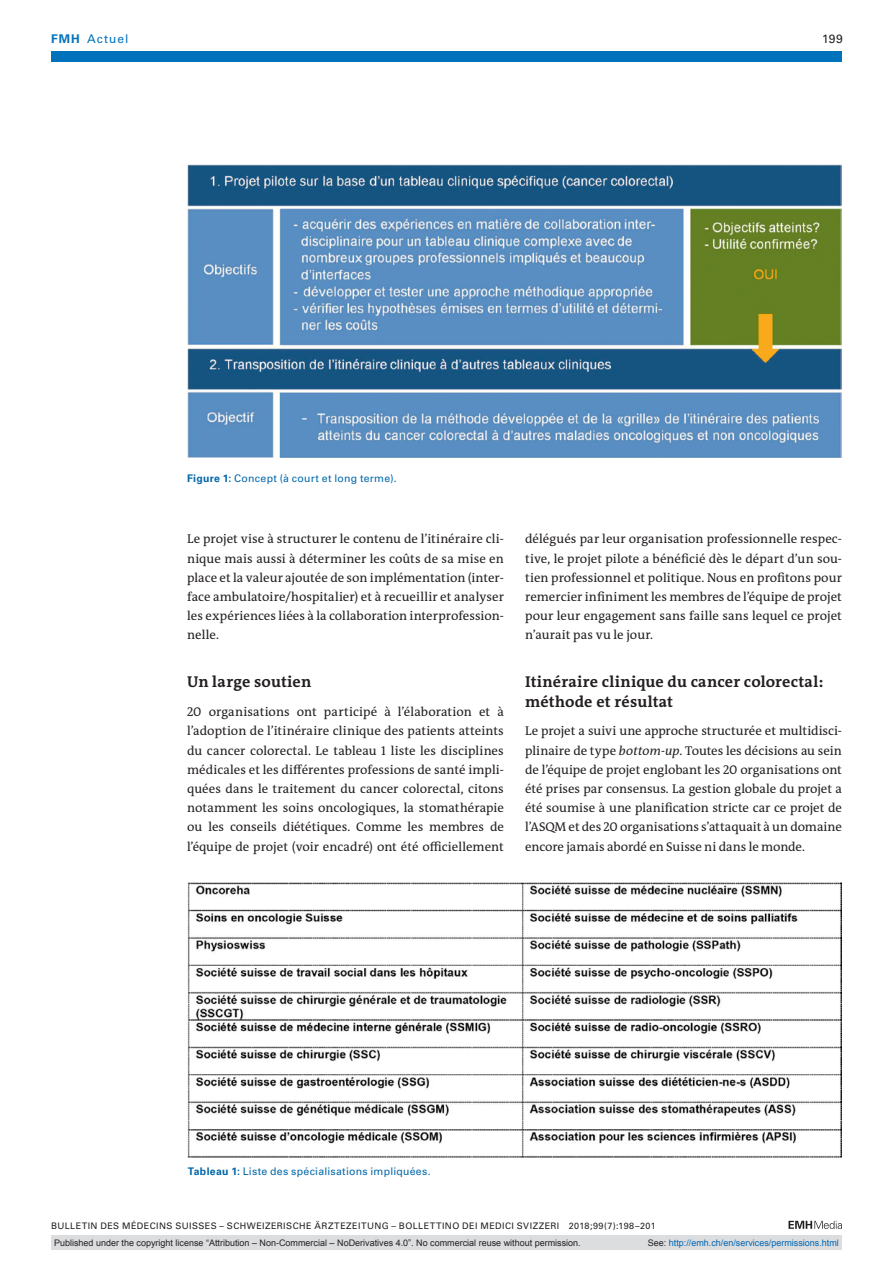
<style>
.page{position:relative;width:893px;height:1263px;background:#fff}
.page>*{position:absolute;margin:0;border:0;box-sizing:border-box;transform-origin:0 0}
.t1{font:700 15.75px/19.2px "The Antiqua B W7";letter-spacing:.015em;color:#231f20}
.t2{font:12.75px/19.2px "The Antiqua B W5 Plain";color:#231f20;text-align:justify}
.t3{font:12px "Univers LT Std";letter-spacing:.085em;color:#0072bc}
.t4{font:12px "Univers LT Std";color:#231f20}
.t5{font:10.5px "Univers LT Std";letter-spacing:.025em;color:#0067aa}
.t6{font:9px "Arial";color:#231f20}
.t7{font:9px "Univers LT Std";letter-spacing:.05em;color:#231f20}
.t8{font:9px "Arial";color:#0166b3}
.s1{font-weight:700}
.s2{font-style:italic}
.s3{color:#231f20}
</style>
<div class="page">
<svg style="left:788px;top:1221px;width:54px;height:8px"></svg>
<img style="left:187px;top:164px;width:655px;height:294px">
<img style="left:187px;top:883px;width:655px;height:275px">
<div style="left:51px;top:51px;width:791px;height:11px;background:#0072bc"></div>
<div style="left:51px;top:1235px;width:791px;height:15px;background:#dcdddf"></div>
<p class="t3" style="left:51px;top:31px;width:79px"><span class="s1">FMH</span> Actuel</p>
<p class="t4" style="left:822px;top:31px;width:22px">199</p>
<p class="t5" style="left:187px;top:472px;width:211px"><span class="s1">Figure 1:</span> Concept (à court et long terme).</p>
<p class="t2" style="left:187px;top:530px;width:318px">Le projet vise à structurer le contenu de l’itinéraire cli&shy;nique mais aussi à déterminer les coûts de sa mise en place et la valeur ajoutée de son implémentation (inter&shy;face ambulatoire/hospitalier) et à recueillir et analyser les expériences liées à la collaboration interprofession&shy;nelle.</p>
<p class="t1" style="left:187px;top:673px;width:126px">Un large soutien</p>
<p class="t2" style="left:187px;top:702px;width:318px">20 organisations ont participé à l’élaboration et à l’adoption de l’itinéraire clinique des patients atteints du cancer colorectal. Le tableau 1 liste les disciplines médicales et les différentes professions de santé impli&shy;quées dans le traitement du cancer colorectal, citons notamment les soins oncologiques, la stomathérapie ou les conseils diététiques. Comme les membres de l’équipe de projet (voir encadré) ont été officiellement</p>
<p class="t2" style="left:525px;top:530px;width:318px">délégués par leur organisation professionnelle respec&shy;tive, le projet pilote a bénéficié dès le départ d’un sou&shy;tien professionnel et politique. Nous en profitons pour remercier infiniment les membres de l’équipe de projet pour leur engagement sans faille sans lequel ce projet n’aurait pas vu le jour.</p>
<p class="t1" style="left:525px;top:673px;width:300px">Itinéraire clinique du cancer colorectal: méthode et résultat</p>
<p class="t2" style="left:525px;top:722px;width:318px">Le projet a suivi une approche structurée et multidisci&shy;plinaire de type <span class="s2">bottom-up</span>. Toutes les décisions au sein de l’équipe de projet englobant les 20 organisations ont été prises par consensus. La gestion globale du projet a été soumise à une planification stricte car ce projet de l’ASQM et des 20 organisations s’attaquait à un domaine encore jamais abordé en Suisse ni dans le monde.</p>
<p class="t5" style="left:188px;top:1165px;width:244px"><span class="s1">Tableau 1:</span> Liste des spécialisations impliquées.</p>
<p class="t7" style="left:51px;top:1220px;width:606px">BULLETIN DES MÉDECINS SUISSES – SCHWEIZERISCHE ÄRZTEZEITUNG – BOLLETTINO DEI MEDICI SVIZZERI 2018;99(7):198–201</p>
<p class="t6" style="left:54px;top:1237px;width:528px">Published under the copyright license “Attribution – Non-Commercial – NoDerivatives 4.0”. No commercial reuse without permission.</p>
<p class="t8" style="left:648px;top:1237px;width:193px"><span class="s3">See:</span> http://emh.ch/en/services/permissions.html</p>
</div>
